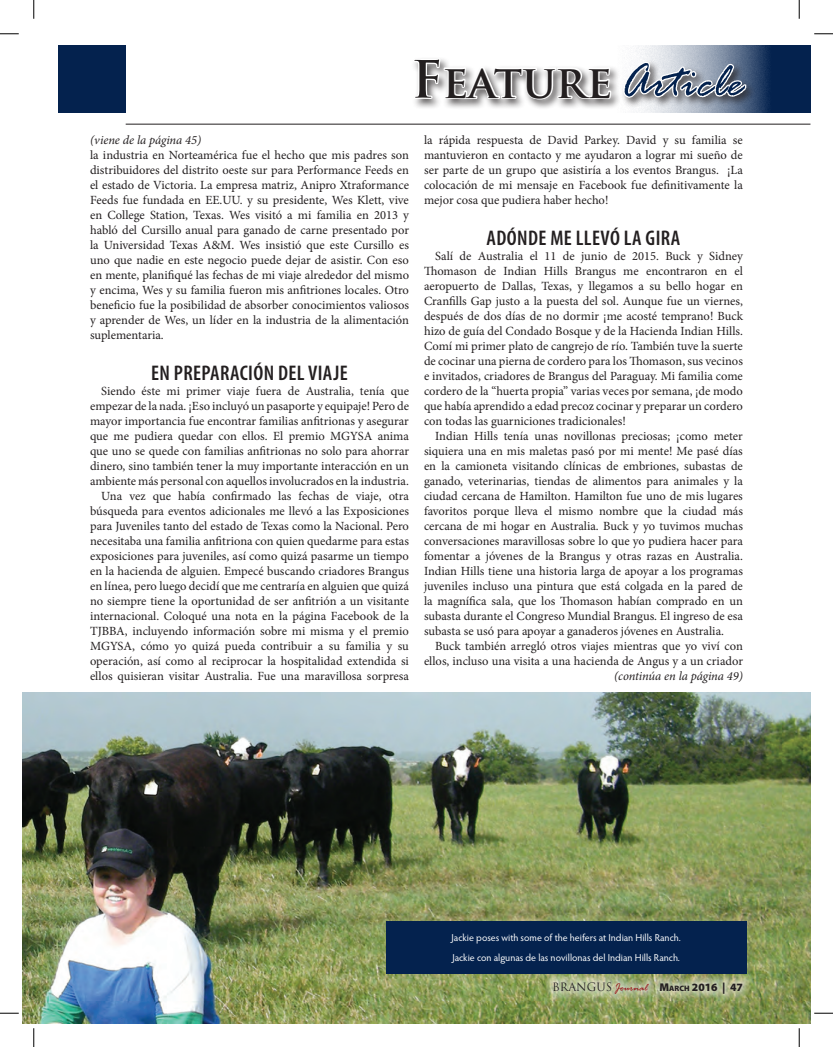
<style>
.page{position:relative;width:833px;height:1047px;background:#fff}
.page>*{position:absolute;margin:0;border:0;box-sizing:border-box;transform-origin:0 0}
.t1{font:italic 50px "Rage";color:#04224e}
.t2{font:600 condensed 21.25px "Myriad Pro";letter-spacing:.02em;color:#231f20}
.t3{font:12.5px/15px "Minion Pro";color:#231f20;text-align:justify}
.t4{font:italic 12.5px "Minion Pro";letter-spacing:-.005em;color:#231f20}
.t5{font:900 11.25px "Myriad Pro";color:#231f20}
.t6{font:10px/19.5px "Hypatia Sans Pro";color:#fff}
.s1{font-family:"Trajan Pro";font-weight:700;font-style:normal;color:#231f20}
.s2{font-family:"Trajan Pro";font-weight:700;font-style:normal;font-size:45px;color:#231f20}
.s3{font-family:"Trajan Pro";font-weight:400}
.s4{font-family:"Rage";font-weight:400;font-style:italic;color:#951115}
.s5{font-size:7.88px}
</style>
<div class="page">
<img style="left:22px;top:692px;width:788px;height:330px">
<svg style="left:635px;top:45px;width:175px;height:67px;background:#354d70"></svg>
<div style="left:411px;top:56px;width:345px;height:54px;background:#231f20;opacity:.75"></div>
<svg style="left:412px;top:56px;width:200px;height:68px"></svg>
<svg style="left:621px;top:60px;width:127px;height:53px"></svg>
<hr style="left:126px;top:124px;width:684px;height:1px;background:#231f20">
<div style="left:58px;top:45px;width:68px;height:67px;background:#04224e"></div>
<div style="left:386px;top:920px;width:360px;height:53px;background:#04224e"></div>
<svg style="left:544px;top:973px;width:207px;height:29px;background:#a1ae7f"></svg>
<svg style="left:0;top:33px;width:19px;height:2px"></svg>
<svg style="left:814px;top:33px;width:18px;height:2px"></svg>
<svg style="left:0;top:1012px;width:19px;height:1px"></svg>
<svg style="left:814px;top:1012px;width:18px;height:1px"></svg>
<svg style="left:33px;top:0;width:2px;height:19px"></svg>
<svg style="left:33px;top:1028px;width:2px;height:18px"></svg>
<svg style="left:798px;top:0;width:2px;height:19px"></svg>
<svg style="left:798px;top:1028px;width:2px;height:18px"></svg>
<h1 class="t1" style="left:411px;top:55px;width:333px"><span class="s1">F</span><span class="s2">eature</span> Article</h1>
<p class="t4" style="left:90px;top:132px;width:113px">(viene de la página 45)</p>
<p class="t3" style="left:90px;top:148px;width:320px">la industria en Norteamérica fue el hecho que mis padres son distribuidores del distrito oeste sur para Performance Feeds en el estado de Victoria. La empresa matriz, Anipro Xtraformance Feeds fue fundada en EE.UU. y su presidente, Wes Klett, vive en College Station, Texas. Wes visitó a mi familia en 2013 y habló del Cursillo anual para ganado de carne presentado por la Universidad Texas A&amp;M. Wes insistió que este Cursillo es uno que nadie en este negocio puede dejar de asistir. Con eso en mente, planifiqué las fechas de mi viaje alrededor del mismo y encima, Wes y su familia fueron mis anfitriones locales. Otro beneficio fue la posibilidad de absorber conocimientos valiosos y aprender de Wes, un líder en la industria de la alimentación suplementaria.</p>
<h2 class="t2" style="left:151px;top:359px;width:61px">EN PREPARA</h2>
<h2 class="t2" style="left:240px;top:359px;width:110px">CIÓN DEL VIAJE</h2>
<p class="t3" style="left:90px;top:383px;width:320px;text-align:right">Siendo éste mi primer viaje fuera de Australia, tenía que empezar de la nada. ¡Eso incluyó un pasaporte y equipaje! Pero de mayor importancia fue encontrar familias anfitrionas y asegurar que me pudiera quedar con ellos. El premio MGYSA anima que uno se quede con familias anfitrionas no solo para ahorrar dinero, sino también tener la muy importante interacción en un ambiente más personal con aquellos involucrados en la industria.<br>Una vez que había confirmado las fechas de viaje, otra búsqueda para eventos adicionales me llevó a las Exposiciones para Juveniles tanto del estado de Texas como la Nacional. Pero necesitaba una familia anfitriona con quien quedarme para estas exposiciones para juveniles, así como quizá pasarme un tiempo en la hacienda de alguien. Empecé buscando criadores Brangus en línea, pero luego decidí que me centraría en alguien que quizá no siempre tiene la oportunidad de ser anfitrión a un visitante internacional. Coloqué una nota en la página Facebook de la TJBBA, incluyendo información sobre mi misma y el premio MGYSA, cómo yo quizá pueda contribuir a su familia y su operación, así como al reciprocar la hospitalidad extendida si ellos quisieran visitar Australia. Fue una maravillosa sorpresa</p>
<p class="t3" style="left:424px;top:133px;width:320px">la rápida respuesta de David Parkey. David y su familia se mantuvieron en contacto y me ayudaron a lograr mi sueño de ser parte de un grupo que asistiría a los eventos Brangus. ¡La colocación de mi mensaje en Facebook fue definitivamente la mejor cosa que pudiera haber hecho!</p>
<h2 class="t2" style="left:486px;top:224px;width:178px">ADÓNDE ME LLEVÓ LA GIRA</h2>
<p class="t3" style="left:424px;top:248px;width:320px;text-indent:11px">Salí de Australia el 11 de junio de 2015. Buck y Sidney Thomason de Indian Hills Brangus me encontraron en el aeropuerto de Dallas, Texas, y llegamos a su bello hogar en Cranfills Gap justo a la puesta del sol. Aunque fue un viernes, después de dos días de no dormir ¡me acosté temprano! Buck hizo de guía del Condado Bosque y de la Hacienda Indian Hills.<br>Comí mi primer plato de cangrejo de río. También tuve la suerte de cocinar una pierna de cordero para los Thomason, sus vecinos e invitados, criadores de Brangus del Paraguay. Mi familia come cordero de la “huerta propia” varias veces por semana, ¡de modo que había aprendido a edad precoz cocinar y preparar un cordero con todas las guarniciones tradicionales!</p>
<p class="t3" style="left:424px;top:428px;width:320px;text-indent:11px">Indian Hills tenía unas novillonas preciosas; ¡como meter siquiera una en mis maletas pasó por mi mente! Me pasé días en la camioneta visitando clínicas de embriones, subastas de ganado, veterinarias, tiendas de alimentos para animales y la ciudad cercana de Hamilton. Hamilton fue uno de mis lugares favoritos porque lleva el mismo nombre que la ciudad más cercana de mi hogar en Australia. Buck y yo tuvimos muchas conversaciones maravillosas sobre lo que yo pudiera hacer para fomentar a jóvenes de la Brangus y otras razas en Australia.<br>Indian Hills tiene una historia larga de apoyar a los programas juveniles incluso una pintura que está colgada en la pared de la magnífica sala, que los Thomason habían comprado en un subasta durante el Congreso Mundial Brangus. El ingreso de esa subasta se usó para apoyar a ganaderos jóvenes en Australia.</p>
<p class="t3" style="left:424px;top:638px;width:320px;text-align:right">Buck también arregló otros viajes mientras que yo viví con ellos, incluso una visita a una hacienda de Angus y a un criador</p>
<p class="t4" style="left:614px;top:667px;width:130px">(continúa en la página 49)</p>
<p class="t6" style="left:451px;top:927px;width:230px">Jackie poses with some of the heifers at Indian Hills Ranch.<br>Jackie con algunas de las novillonas del Indian Hills Ranch.</p>
<p class="t5" style="left:552px;top:979px;width:192px"><span class="s3">BRANGUS</span> <span class="s4">Journal</span> M<span class="s5">ARCH</span> 2016 | 47</p>
</div>
